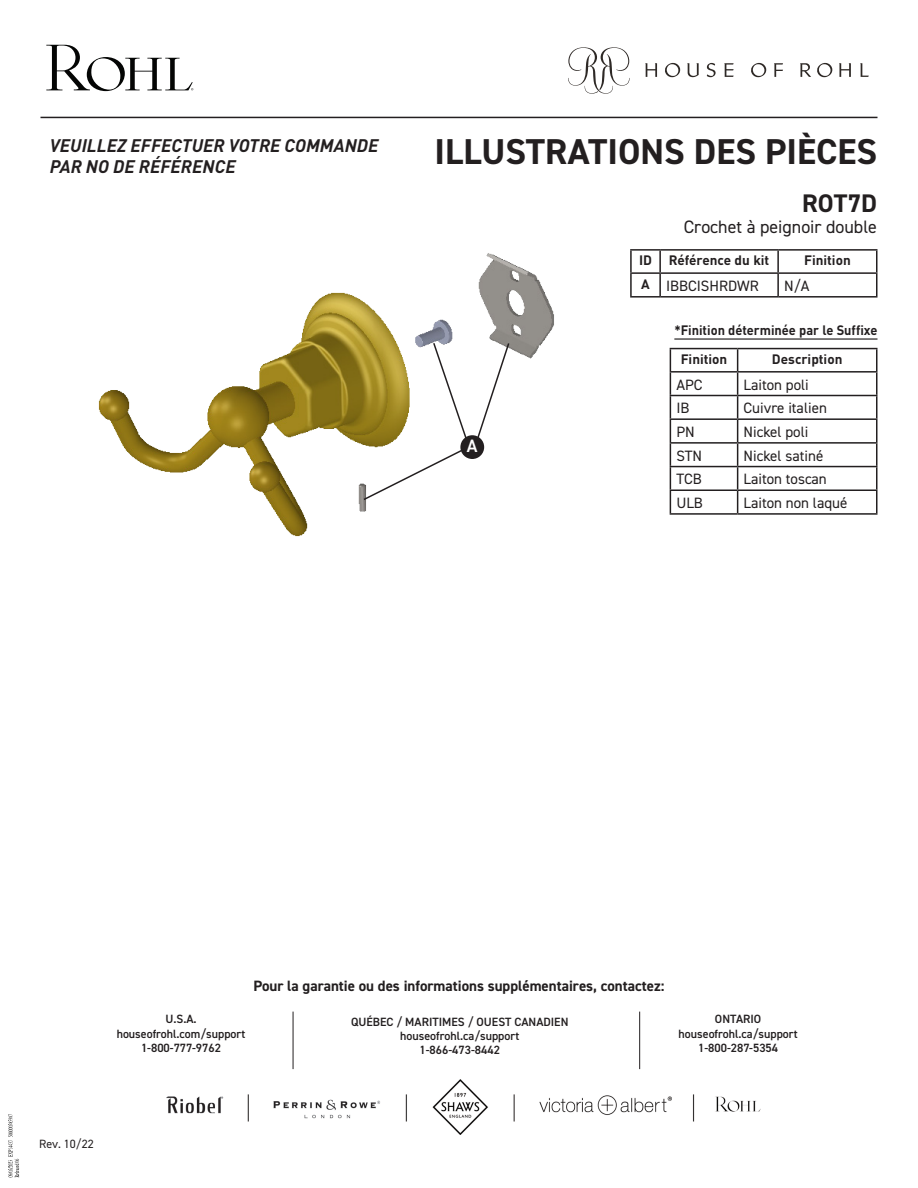
<style>
.page{position:relative;width:918px;height:1188px;background:#fff}
.page>*{position:absolute;margin:0;border:0;box-sizing:border-box;transform-origin:0 0}
.t1{font:700 36px "DIN2014";color:#231f20}
.t2{font:700 25.5px "DIN2014";color:#231f20}
.t3{font:italic 700 18px "DIN Pro";color:#231f20}
.t4{font:18px "DIN2014";color:#231f20}
.t5{font:600 18px "DIN2014";color:#fff}
.Part_Numbers{font:15px "DIN2014";color:#231f20}
.t6{font:700 15px "DIN2014";color:#231f20}
.Call_Out_ID{font:700 13.5px "DIN Pro";color:#231f20}
.Call_Out_ID-2{font:700 13.5px "DIN Pro";color:#231f20;scale:.95 1}
.t7{font:600 12px "DIN2014";color:#231f20}
.t8{font:12px "DIN2014";color:#231f20}
</style>
<div class="page">
<img style="left:98px;top:253px;width:456px;height:284px">
<svg style="left:362px;top:341px;width:149px;height:161px"></svg>
<div style="left:460px;top:435px;width:24px;height:24px;background:#231f20;border-radius:50%"></div>
<hr style="left:40px;top:117px;width:838px;height:1px;background:#231f20">
<svg style="left:568px;top:47px;width:62px;height:47px"></svg>
<svg style="left:645px;top:63px;width:12px;height:14px"></svg>
<svg style="left:687px;top:63px;width:12px;height:14px"></svg>
<svg style="left:707px;top:63px;width:9px;height:14px"></svg>
<svg style="left:724px;top:63px;width:10px;height:14px"></svg>
<svg style="left:751px;top:63px;width:15px;height:14px"></svg>
<svg style="left:817px;top:63px;width:15px;height:14px"></svg>
<svg style="left:665px;top:63px;width:15px;height:14px"></svg>
<svg style="left:774px;top:63px;width:9px;height:14px"></svg>
<svg style="left:800px;top:63px;width:11px;height:14px"></svg>
<svg style="left:839px;top:63px;width:12px;height:14px"></svg>
<svg style="left:860px;top:63px;width:9px;height:14px"></svg>
<svg style="left:46px;top:45px;width:147px;height:46px"></svg>
<img style="left:166px;top:1080px;width:594px;height:54px">
<hr style="left:639px;top:1012px;width:1px;height:57px;background:#231f20">
<hr style="left:293px;top:1012px;width:1px;height:57px;background:#231f20">
<hr style="left:670px;top:348px;width:68px;height:1px;background:#231f20">
<hr style="left:738px;top:348px;width:140px;height:1px;background:#231f20">
<hr style="left:876px;top:349px;width:2px;height:22px;background:#231f20">
<hr style="left:670px;top:371px;width:68px;height:2px;background:#231f20">
<hr style="left:738px;top:371px;width:140px;height:2px;background:#231f20">
<hr style="left:876px;top:373px;width:2px;height:22px;background:#231f20">
<hr style="left:670px;top:395px;width:68px;height:1px;background:#231f20">
<hr style="left:738px;top:395px;width:140px;height:1px;background:#231f20">
<hr style="left:876px;top:396px;width:2px;height:22px;background:#231f20">
<hr style="left:670px;top:418px;width:68px;height:2px;background:#231f20">
<hr style="left:738px;top:418px;width:140px;height:2px;background:#231f20">
<hr style="left:876px;top:420px;width:2px;height:22px;background:#231f20">
<hr style="left:670px;top:442px;width:68px;height:2px;background:#231f20">
<hr style="left:738px;top:442px;width:140px;height:2px;background:#231f20">
<hr style="left:876px;top:444px;width:2px;height:22px;background:#231f20">
<hr style="left:670px;top:466px;width:68px;height:1px;background:#231f20">
<hr style="left:738px;top:466px;width:140px;height:1px;background:#231f20">
<hr style="left:876px;top:467px;width:2px;height:22px;background:#231f20">
<hr style="left:670px;top:489px;width:68px;height:2px;background:#231f20">
<svg style="left:670px;top:349px;width:1px;height:164px"></svg>
<hr style="left:738px;top:489px;width:140px;height:2px;background:#231f20">
<svg style="left:737px;top:349px;width:1px;height:164px"></svg>
<hr style="left:876px;top:491px;width:2px;height:22px;background:#231f20">
<hr style="left:670px;top:513px;width:68px;height:2px;background:#231f20">
<hr style="left:738px;top:513px;width:140px;height:2px;background:#231f20">
<hr style="left:674px;top:338px;width:203px;height:2px;background:#231f20">
<hr style="left:630px;top:249px;width:30px;height:2px;background:#231f20">
<hr style="left:630px;top:251px;width:2px;height:21px;background:#231f20">
<hr style="left:660px;top:249px;width:118px;height:2px;background:#231f20">
<hr style="left:659px;top:251px;width:2px;height:21px;background:#231f20">
<hr style="left:778px;top:249px;width:99px;height:2px;background:#231f20">
<hr style="left:777px;top:251px;width:2px;height:21px;background:#231f20">
<hr style="left:876px;top:251px;width:2px;height:21px;background:#231f20">
<hr style="left:630px;top:272px;width:30px;height:2px;background:#231f20">
<hr style="left:630px;top:274px;width:2px;height:22px;background:#231f20">
<hr style="left:660px;top:272px;width:118px;height:2px;background:#231f20">
<hr style="left:659px;top:274px;width:2px;height:22px;background:#231f20">
<hr style="left:778px;top:272px;width:99px;height:2px;background:#231f20">
<hr style="left:777px;top:274px;width:2px;height:22px;background:#231f20">
<hr style="left:876px;top:274px;width:2px;height:22px;background:#231f20">
<hr style="left:630px;top:296px;width:30px;height:2px;background:#231f20">
<hr style="left:660px;top:296px;width:118px;height:2px;background:#231f20">
<hr style="left:778px;top:296px;width:99px;height:2px;background:#231f20">
<svg style="left:8px;top:1114px;width:11px;height:63px"></svg>
<p class="t3" style="left:50px;top:130px;width:330px">VEUILLEZ EFFECTUER VOTRE COMMANDE</p>
<p class="t3" style="left:50px;top:152px;width:187px">PAR NO DE RÉFÉRENCE</p>
<p class="t1" style="left:435px;top:127px;width:444px">ILLUSTRATIONS DES PIÈCES</p>
<p class="t2" style="left:802px;top:186px;width:76px">ROT7D</p>
<p class="t4" style="left:684px;top:216px;width:195px">Crochet à peignoir double</p>
<p class="Call_Out_ID" style="left:639px;top:249px;width:15px">ID</p>
<p class="Call_Out_ID" style="left:669px;top:249px;width:102px">Référence du kit</p>
<p class="Call_Out_ID" style="left:804px;top:249px;width:48px">Finition</p>
<p class="Call_Out_ID" style="left:641px;top:273px;width:10px">A</p>
<p class="Part_Numbers" style="left:666px;top:276px;width:94px">IBBCISHRDWR</p>
<p class="Part_Numbers" style="left:784px;top:276px;width:27px">N/A</p>
<h3 class="t5" style="left:467px;top:434px;width:12px">A</h3>
<p class="Call_Out_ID-2" style="left:674px;top:319px;width:215px">*Finition déterminée par le Suffixe</p>
<p class="Call_Out_ID" style="left:681px;top:348px;width:48px">Finition</p>
<p class="Call_Out_ID" style="left:772px;top:348px;width:72px">Description</p>
<p class="Part_Numbers" style="left:676px;top:375px;width:28px">APC</p>
<p class="Part_Numbers" style="left:744px;top:375px;width:67px">Laiton poli</p>
<p class="Part_Numbers" style="left:676px;top:399px;width:15px">IB</p>
<p class="Part_Numbers" style="left:744px;top:399px;width:85px">Cuivre italien</p>
<p class="Part_Numbers" style="left:676px;top:422px;width:20px">PN</p>
<p class="Part_Numbers" style="left:744px;top:422px;width:66px">Nickel poli</p>
<p class="Part_Numbers" style="left:676px;top:446px;width:27px">STN</p>
<p class="Part_Numbers" style="left:744px;top:446px;width:81px">Nickel satiné</p>
<p class="Part_Numbers" style="left:676px;top:470px;width:27px">TCB</p>
<p class="Part_Numbers" style="left:744px;top:470px;width:85px">Laiton toscan</p>
<p class="Part_Numbers" style="left:676px;top:493px;width:28px">ULB</p>
<p class="Part_Numbers" style="left:744px;top:493px;width:105px">Laiton non laqué</p>
<p class="t7" style="left:165px;top:1011px;width:33px">U.S.A.</p>
<p class="t7" style="left:117px;top:1026px;width:130px">houseofrohl.com/support</p>
<p class="t7" style="left:141px;top:1040px;width:82px">1-800-777-9762</p>
<p class="t6" style="left:254px;top:975px;width:412px">Pour la garantie ou des informations supplémentaires, contactez:</p>
<p class="t7" style="left:351px;top:1013px;width:219px">QUÉBEC / MARITIMES / OUEST CANADIEN</p>
<p class="t7" style="left:400px;top:1028px;width:120px">houseofrohl.ca/support</p>
<p class="t7" style="left:420px;top:1042px;width:82px">1-866-473-8442</p>
<p class="t7" style="left:715px;top:1011px;width:48px">ONTARIO</p>
<p class="t7" style="left:679px;top:1026px;width:120px">houseofrohl.ca/support</p>
<p class="t7" style="left:698px;top:1040px;width:82px">1-800-287-5354</p>
<p class="t8" style="left:39px;top:1136px;width:56px">Rev. 10/22</p>
</div>
